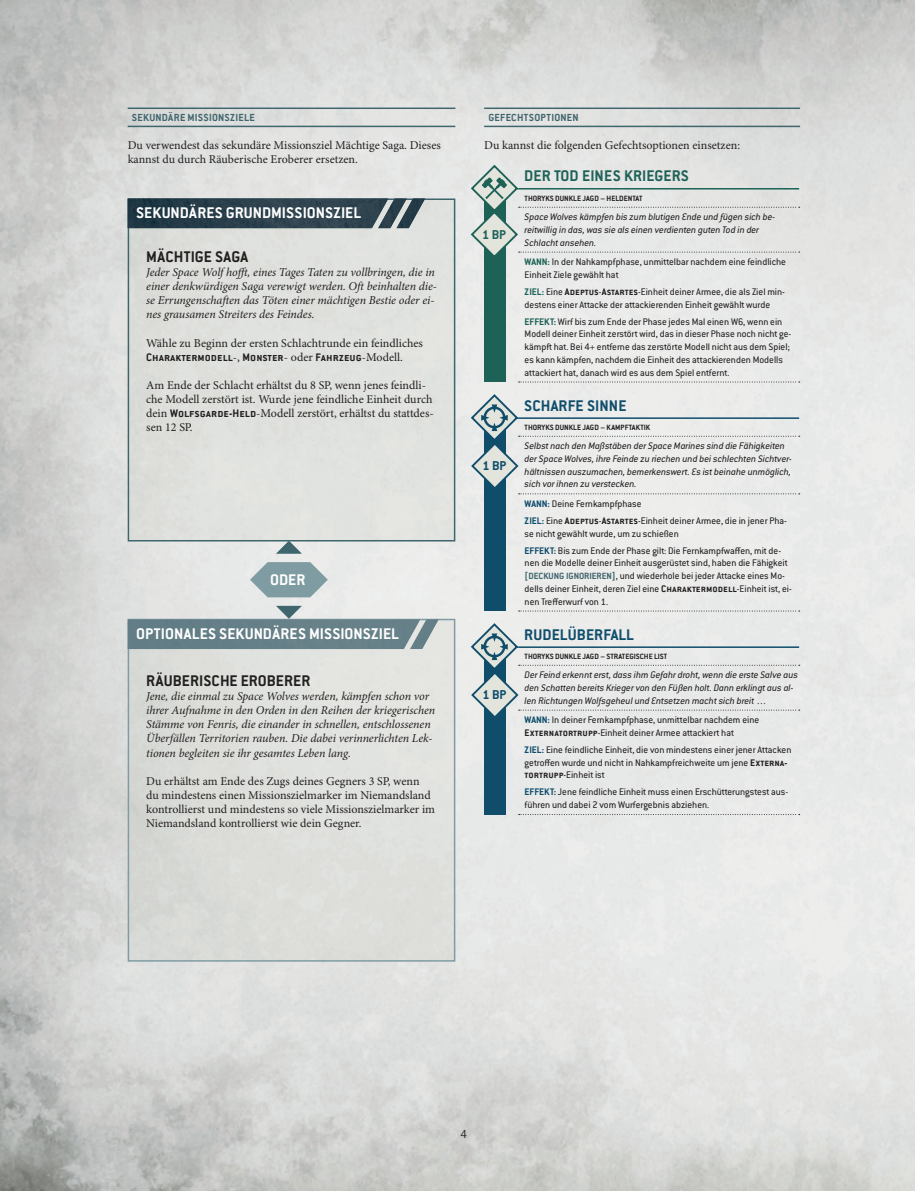
<style>
.page{position:relative;width:915px;height:1191px;background:#fff}
.page>*{position:absolute;margin:0;border:0;box-sizing:border-box;transform-origin:0 0}
.t1{font:700 16.95px "Conduit ITC Std";letter-spacing:.005em;color:#fff}
.t2{font:700 16.95px "Conduit ITC Std";letter-spacing:.01em;color:#231f20}
.t3{font:700 16.95px "Conduit ITC Std";letter-spacing:.01em;color:#0f4d6b}
.t4{font:700 16.95px "Conduit ITC Std";letter-spacing:.01em;color:#1e6257}
.t5{font:700 14.1px "Conduit ITC Std";color:#0f4d6b}
.t6{font:700 14.1px "Conduit ITC Std";color:#1e6257}
.t7{font:300 12.75px "Conduit ITC Std";color:#231f20}
.t8{font:12px/14.1px "Minion Pro";color:#231f20}
.t9{font:italic 12px/14.1px "Minion Pro";letter-spacing:-.005em;color:#231f20}
.t10{font:700 12px "Conduit ITC Std";color:#231f20}
.t11{font:700 11.25px "Conduit ITC Std";letter-spacing:.02em;color:#40666d}
.t12{font:10.5px/12.8px "Conduit ITC Std";color:#231f20}
.t13{font:italic 10.5px/12.8px "Conduit ITC Std";color:#231f20}
.t14{font:700 8.4px "Conduit ITC Std";color:#231f20}
.s1{font-family:"Minion Pro";font-weight:400}
.s2{font-family:"Conduit ITC Std";font-weight:700}
.s3{font-weight:700;color:#1e6257}
.s4{font-weight:700}
.s5{font-weight:700;color:#0f4d6b}
.s6{font-weight:700;font-size:9.9px;color:#40666d}
</style>
<div class="page">
<img style="left:0;top:0;width:914px;height:1191px">
<hr style="left:128px;top:126px;width:327px;height:1px;background:#40666d">
<hr style="left:128px;top:107px;width:327px;height:2px;background:#40666d">
<hr style="left:484px;top:126px;width:315px;height:1px;background:#40666d">
<hr style="left:484px;top:107px;width:315px;height:2px;background:#40666d">
<div style="left:484px;top:189px;width:21px;height:193px;background:#1e6257"></div>
<svg style="left:518px;top:382px;width:281px;height:1px"></svg>
<div style="left:484px;top:418px;width:21px;height:193px;background:#0f4d6b"></div>
<svg style="left:518px;top:610px;width:281px;height:1px"></svg>
<div style="left:484px;top:647px;width:21px;height:167px;background:#0f4d6b"></div>
<svg style="left:518px;top:814px;width:281px;height:1px"></svg>
<svg style="left:469px;top:163px;width:330px;height:96px"></svg>
<svg style="left:469px;top:393px;width:330px;height:101px"></svg>
<svg style="left:469px;top:622px;width:330px;height:98px"></svg>
<div style="left:128px;top:199px;width:326px;height:342px;background:#dfe2de"></div>
<div style="left:128px;top:198px;width:327px;height:343px;border:2px solid #40666d"></div>
<div style="left:128px;top:619px;width:326px;height:342px;background:#dedfdb"></div>
<div style="left:128px;top:619px;width:327px;height:342px;border:2px solid #809ca3"></div>
<img style="left:128px;top:198px;width:297px;height:30px">
<svg style="left:128px;top:541px;width:310px;height:108px"></svg>
<p class="t11" style="left:132px;top:110px;width:124px">SEKUNDÄRE MISSIONSZIELE</p>
<p class="t8" style="left:128px;top:138px;width:314px">Du verwendest das sekundäre Missionsziel Mächtige Saga. Dieses kannst du durch Räuberische Eroberer ersetzen.</p>
<h1 class="t1" style="left:136px;top:202px;width:226px">SEKUNDÄRES GRUNDMISSIONSZIEL</h1>
<h1 class="t2" style="left:146px;top:246px;width:103px">MÄCHTIGE SAGA</h1>
<p class="t9" style="left:146px;top:265px;width:292px">Jeder Space Wolf hofft, eines Tages Taten zu vollbringen, die in einer denkwürdigen Saga verewigt werden. Oft beinhalten die&shy;se Errungenschaften das Töten einer mächtigen Bestie oder ei&shy;nes grausamen Streiters des Feindes.</p>
<p class="t8" style="left:146px;top:336px;width:278px">Wähle zu Beginn der ersten Schlachtrunde ein feindliches</p>
<p class="t10" style="left:146px;top:350px;width:258px">Charaktermodell<span class="s1">-,</span> Monster<span class="s1">- oder</span> Fahrzeug<span class="s1">-Modell.</span></p>
<p class="t8" style="left:146px;top:378px;width:289px">Am Ende der Schlacht erhältst du 8 SP, wenn jenes feindli&shy;che Modell zerstört ist. Wurde jene feindliche Einheit durch dein <span class="s2">Wolfsgarde-Held</span>-Modell zerstört, erhältst du stattdes&shy;sen 12 SP.</p>
<h1 class="t1" style="left:270px;top:569px;width:37px">ODER</h1>
<h1 class="t1" style="left:136px;top:623px;width:264px">OPTIONALES SEKUNDÄRES MISSIONSZIEL</h1>
<h1 class="t2" style="left:146px;top:670px;width:165px">RÄUBERISCHE EROBERER</h1>
<p class="t9" style="left:146px;top:689px;width:290px">Jene, die einmal zu Space Wolves werden, kämpfen schon vor ihrer Aufnahme in den Orden in den Reihen der kriegerischen Stämme von Fenris, die einander in schnellen, entschlossenen Überfällen Territorien rauben. Die dabei verinnerlichten Lek&shy;tionen begleiten sie ihr gesamtes Leben lang.</p>
<p class="t8" style="left:146px;top:774px;width:290px">Du erhältst am Ende des Zugs deines Gegners 3 SP, wenn du mindestens einen Missionszielmarker im Niemandsland kontrollierst und mindestens so viele Missionszielmarker im Niemandsland kontrollierst wie dein Gegner.</p>
<p class="t11" style="left:488px;top:110px;width:92px">GEFECHTSOPTIONEN</p>
<p class="t8" style="left:484px;top:138px;width:257px">Du kannst die folgenden Gefechtsoptionen einsetzen:</p>
<h1 class="t4" style="left:524px;top:166px;width:166px">DER TOD EINES KRIEGERS</h1>
<p class="t14" style="left:524px;top:193px;width:119px">THORYKS DUNKLE JAGD – HELDENTAT</p>
<p class="t13" style="left:524px;top:210px;width:252px">Space Wolves kämpfen bis zum blutigen Ende und fügen sich be&shy;reitwillig in das, was sie als einen verdienten guten Tod in der<br>Schlacht ansehen.</p>
<p class="t12" style="left:524px;top:255px;width:263px"><span class="s3">WANN:</span> In der Nahkampfphase, unmittelbar nachdem eine feindliche<br>Einheit Ziele gewählt hat</p>
<p class="t12" style="left:524px;top:285px;width:262px"><span class="s3">ZIEL:</span> Eine <span class="s4">Adeptus</span>-<span class="s4">Astartes</span>-Einheit deiner Armee, die als Ziel min&shy;destens einer Attacke der attackierenden Einheit gewählt wurde</p>
<p class="t12" style="left:524px;top:315px;width:268px"><span class="s3">EFFEKT:</span> Wirf bis zum Ende der Phase jedes Mal einen W6, wenn ein Modell deiner Einheit zerstört wird, das in dieser Phase noch nicht ge&shy;kämpft hat. Bei 4+ entferne das zerstörte Modell nicht aus dem Spiel; es kann kämpfen, nachdem die Einheit des attackierenden Modells attackiert hat, danach wird es aus dem Spiel entfernt.</p>
<h1 class="t3" style="left:524px;top:395px;width:104px">SCHARFE SINNE</h1>
<p class="t14" style="left:524px;top:422px;width:127px">THORYKS DUNKLE JAGD – KAMPFTAKTIK</p>
<p class="t13" style="left:524px;top:439px;width:268px">Selbst nach den Maßstäben der Space Marines sind die Fähigkeiten der Space Wolves, ihre Feinde zu riechen und bei schlechten Sichtver&shy;hältnissen auszumachen, bemerkenswert. Es ist beinahe unmöglich, sich vor ihnen zu verstecken.</p>
<p class="t12" style="left:524px;top:495px;width:263px;line-height:17px"><span class="s5">WANN:</span> Deine Fernkampfphase<br><span class="s5">ZIEL:</span> Eine <span class="s4">Adeptus</span>-<span class="s4">Astartes</span>-Einheit deiner Armee, die in jener Pha-</p>
<p class="t12" style="left:524px;top:524px;width:258px;line-height:17px">se nicht gewählt wurde, um zu schießen<br><span class="s5">EFFEKT:</span> Bis zum Ende der Phase gilt: Die Fernkampfwaffen, mit de-</p>
<p class="t12" style="left:524px;top:556px;width:268px">nen die Modelle deiner Einheit ausgerüstet sind, haben die Fähigkeit <span class="s6">[DECKUNG IGNORIEREN]</span>, und wiederhole bei jeder Attacke eines Mo&shy;dells deiner Einheit, deren Ziel eine <span class="s4">Charaktermodell</span>-Einheit ist, ei&shy;nen Trefferwurf von 1.</p>
<h1 class="t3" style="left:524px;top:624px;width:111px">RUDELÜBERFALL</h1>
<p class="t14" style="left:524px;top:651px;width:144px">THORYKS DUNKLE JAGD – STRATEGISCHE LIST</p>
<p class="t13" style="left:524px;top:668px;width:275px">Der Feind erkennt erst, dass ihm Gefahr droht, wenn die erste Salve aus den Schatten bereits Krieger von den Füßen holt. Dann erklingt aus al&shy;len Richtungen Wolfsgeheul und Entsetzen macht sich breit …</p>
<p class="t12" style="left:524px;top:713px;width:236px"><span class="s5">WANN:</span> In deiner Fernkampfphase, unmittelbar nachdem eine<br><span class="s4">Externatortrupp</span>-Einheit deiner Armee attackiert hat</p>
<p class="t12" style="left:524px;top:743px;width:268px"><span class="s5">ZIEL:</span> Eine feindliche Einheit, die von mindestens einer jener Attacken getroffen wurde und nicht in Nahkampfreichweite um jene <span class="s4">Externa&shy;tortrupp</span>-Einheit ist</p>
<p class="t12" style="left:524px;top:785px;width:265px"><span class="s5">EFFEKT:</span> Jene feindliche Einheit muss einen Erschütterungstest aus&shy;führen und dabei 2 vom Wurfergebnis abziehen.</p>
<h2 class="t6" style="left:482px;top:226px;width:25px">1 BP</h2>
<h2 class="t5" style="left:482px;top:457px;width:25px">1 BP</h2>
<h2 class="t5" style="left:482px;top:686px;width:25px">1 BP</h2>
<p class="t7" style="left:460px;top:1126px;width:8px">4</p>
</div>
